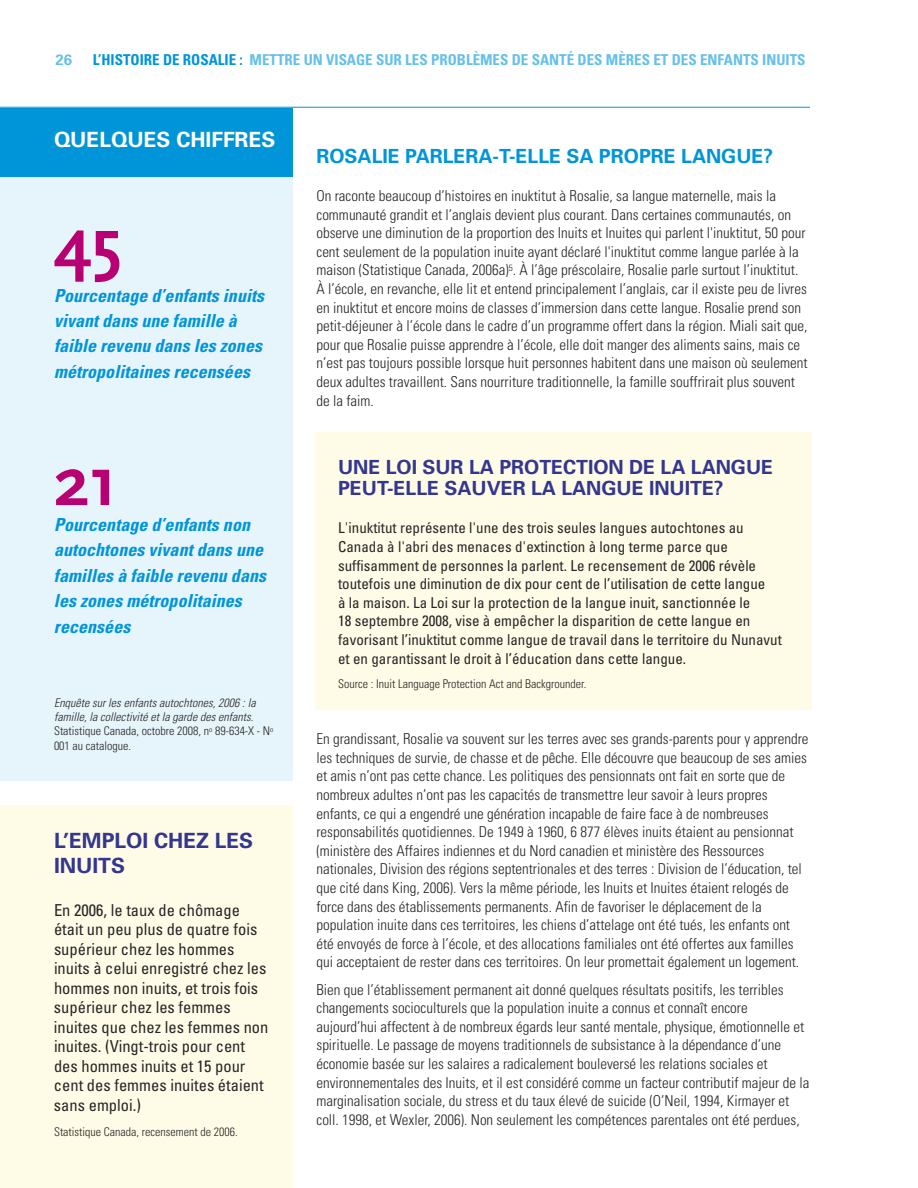
<style>
.page{position:relative;width:918px;height:1188px;background:#fff}
.page>*{position:absolute;margin:0;border:0;box-sizing:border-box;transform-origin:0 0}
.t1{font:700 72px "Scala Sans";color:#b70071}
.t2{font:700 21px/25.2px "Univers";color:#34368f}
.t3{font:700 21px "Univers";color:#fff}
.t4{font:700 19.5px/21px "Univers";color:#34368f}
.t5{font:700 19.5px "Univers";color:#0095d8}
.t6{font:italic 700 condensed 18px/25.5px "Univers";letter-spacing:.005em;color:#0095d8}
.t7{font:condensed 16.5px/19.5px "Univers";color:#272627}
.t8{font:300 condensed 15px/18.6px "Univers";color:#272627}
.t9{font:condensed 15px/18.6px "Univers";color:#272627}
.t10{font:700 condensed 15px "Univers";color:#66c0e8}
.t11{font:700 15px "Univers";color:#66c0e8}
.t12{font:italic 300 condensed 12px/14.4px "Univers";letter-spacing:.005em;color:#272627}
.t13{font:300 condensed 12px "Univers";color:#272627}
.s1{color:#0095d8}
.s2{font-style:normal}
</style>
<div class="page">
<div style="left:315px;top:432px;width:497px;height:277px;background:#fefce6"></div>
<div style="left:0;top:794px;width:292px;height:394px;background:#fefce6"></div>
<div style="left:0;top:123px;width:292px;height:678px;background:#e6f4fb"></div>
<div style="left:0;top:108px;width:292px;height:68px;background:#0095d8"></div>
<hr style="left:0;top:107px;width:810px;height:1px;background:#0095d8">
<div style="left:0;top:781px;width:292px;height:24px;background:#fff"></div>
<p class="t11" style="left:56px;top:54px;width:18px">26</p>
<p class="t10" style="left:93px;top:54px;width:714px"><span class="s1">L’HISTOIRE DE ROSALIE :</span> METTRE UN VISAGE SUR LES PROBLÈMES DE SANTÉ DES MÈRES ET DES ENFANTS INUITS</p>
<h2 class="t3" style="left:54px;top:132px;width:223px">QUELQUES CHIFFRES</h2>
<h1 class="t1" style="left:54px;top:199px;width:69px">45</h1>
<p class="t6" style="left:54px;top:284px;width:212px">Pourcentage d’enfants inuits vivant dans une famille à faible revenu dans les zones métropolitaines recensées</p>
<h1 class="t1" style="left:54px;top:438px;width:65px">21</h1>
<p class="t6" style="left:54px;top:513px;width:214px">Pourcentage d’enfants non autochtones vivant dans une familles à faible revenu dans les zones métropolitaines recensées</p>
<p class="t12" style="left:54px;top:696px;width:221px">Enquête sur les enfants autochtones, 2006 : la famille, la collectivité et la garde des enfants<span class="s2">.<br>Statistique Canada, octobre 2008, n</span><sup>o</sup> <span class="s2">89-634-X - N</span><sup>o </sup><span class="s2">001 au catalogue.</span></p>
<h2 class="t2" style="left:54px;top:829px;width:201px">L’EMPLOI CHEZ LES<br>INUITS</h2>
<p class="t7" style="left:54px;top:901px;width:216px">En 2006, le taux de chômage était un peu plus de quatre fois supérieur chez les hommes inuits à celui enregistré chez les hommes non inuits, et trois fois supérieur chez les femmes inuites que chez les femmes non inuites. (Vingt-trois pour cent des hommes inuits et 15 pour cent des femmes inuites étaient sans emploi.)</p>
<p class="t13" style="left:54px;top:1127px;width:185px">Statistique Canada, recensement de 2006.</p>
<h3 class="t5" style="left:316px;top:148px;width:458px">ROSALIE PARLERA-T-ELLE SA PROPRE LANGUE?</h3>
<p class="t8" style="left:316px;top:188px;width:493px">On raconte beaucoup d’histoires en inuktitut à Rosalie, sa langue maternelle, mais la communauté grandit et l’anglais devient plus courant. Dans certaines communautés, on observe une diminution de la proportion des Inuits et Inuites qui parlent l'inuktitut, 50 pour cent seulement de la population inuite ayant déclaré l'inuktitut comme langue parlée à la maison (Statistique Canada, 2006a)<sup>5</sup>. À l’âge préscolaire, Rosalie parle surtout l’inuktitut.<br>À l’école, en revanche, elle lit et entend principalement l’anglais, car il existe peu de livres en inuktitut et encore moins de classes d’immersion dans cette langue. Rosalie prend son petit-déjeuner à l’école dans le cadre d’un programme offert dans la région. Miali sait que, pour que Rosalie puisse apprendre à l’école, elle doit manger des aliments sains, mais ce n’est pas toujours possible lorsque huit personnes habitent dans une maison où seulement deux adultes travaillent. Sans nourriture traditionnelle, la famille souffrirait plus souvent de la faim.</p>
<h3 class="t4" style="left:338px;top:458px;width:437px">UNE LOI SUR LA PROTECTION DE LA LANGUE<br>PEUT-ELLE SAUVER LA LANGUE INUITE?</h3>
<p class="t9" style="left:338px;top:520px;width:445px">L'inuktitut représente l'une des trois seules langues autochtones au Canada à l'abri des menaces d'extinction à long terme parce que suffisamment de personnes la parlent. Le recensement de 2006 révèle toutefois une diminution de dix pour cent de l’utilisation de cette langue<br>à la maison. La Loi sur la protection de la langue inuit, sanctionnée le<br>18 septembre 2008, vise à empêcher la disparition de cette langue en favorisant l’inuktitut comme langue de travail dans le territoire du Nunavut et en garantissant le droit à l’éducation dans cette langue.</p>
<p class="t13" style="left:338px;top:680px;width:250px">Source : Inuit Language Protection Act and Backgrounder.</p>
<p class="t8" style="left:316px;top:731px;width:494px">En grandissant, Rosalie va souvent sur les terres avec ses grands-parents pour y apprendre les techniques de survie, de chasse et de pêche. Elle découvre que beaucoup de ses amies et amis n’ont pas cette chance. Les politiques des pensionnats ont fait en sorte que de nombreux adultes n’ont pas les capacités de transmettre leur savoir à leurs propres enfants, ce qui a engendré une génération incapable de faire face à de nombreuses responsabilités quotidiennes. De 1949 à 1960, 6 877 élèves inuits étaient au pensionnat (ministère des Affaires indiennes et du Nord canadien et ministère des Ressources nationales, Division des régions septentrionales et des terres : Division de l’éducation, tel que cité dans King, 2006). Vers la même période, les Inuits et Inuites étaient relogés de force dans des établissements permanents. Afin de favoriser le déplacement de la population inuite dans ces territoires, les chiens d’attelage ont été tués, les enfants ont été envoyés de force à l’école, et des allocations familiales ont été offertes aux familles qui acceptaient de rester dans ces territoires. On leur promettait également un logement.</p>
<p class="t8" style="left:316px;top:981px;width:494px">Bien que l’établissement permanent ait donné quelques résultats positifs, les terribles changements socioculturels que la population inuite a connus et connaît encore aujourd’hui affectent à de nombreux égards leur santé mentale, physique, émotionnelle et spirituelle. Le passage de moyens traditionnels de subsistance à la dépendance d’une économie basée sur les salaires a radicalement bouleversé les relations sociales et environnementales des Inuits, et il est considéré comme un facteur contributif majeur de la marginalisation sociale, du stress et du taux élevé de suicide (O’Neil, 1994, Kirmayer et coll. 1998, et Wexler, 2006). Non seulement les compétences parentales ont été perdues,</p>
</div>
